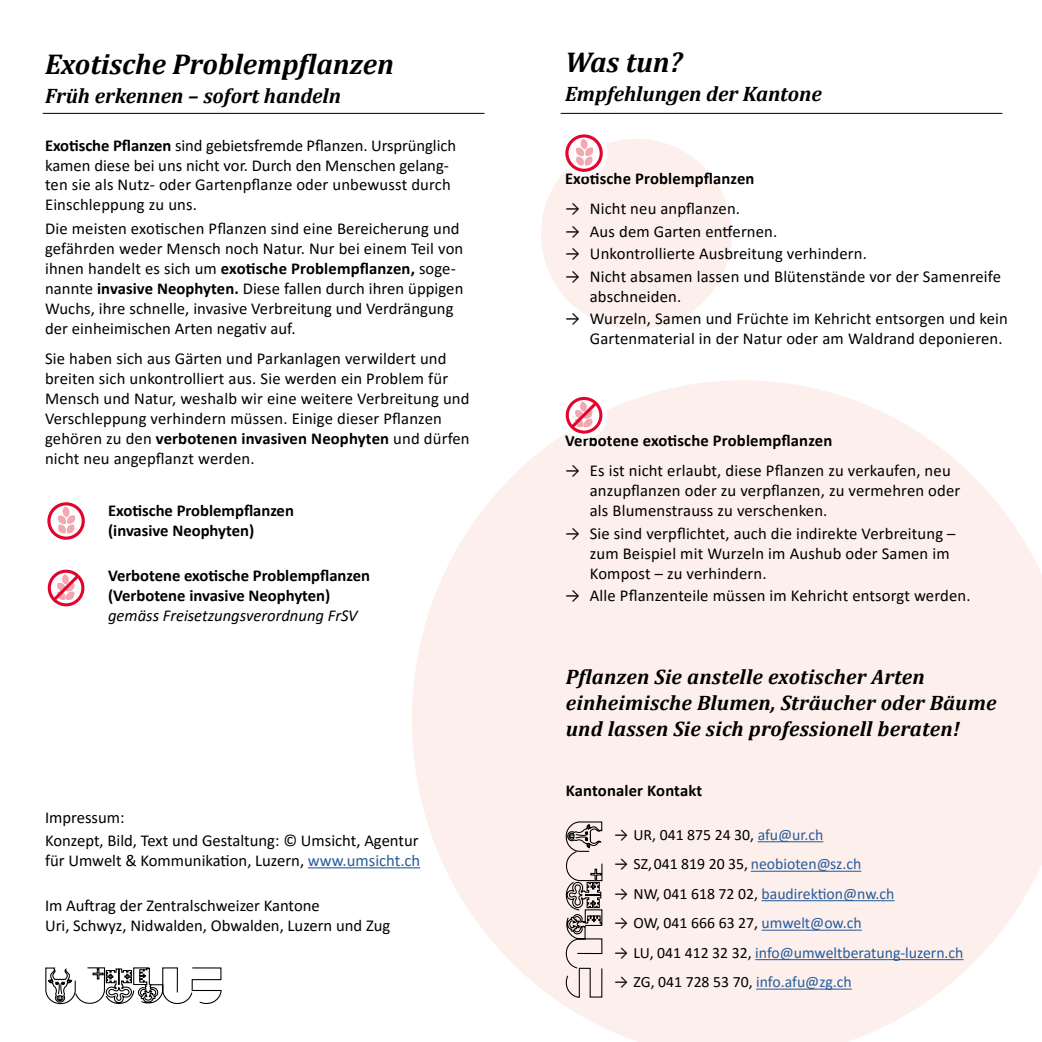
<style>
.page{position:relative;width:1042px;height:1042px;background:#fff}
.page>*{position:absolute;margin:0;border:0;box-sizing:border-box;transform-origin:0 0}
.t1{font:italic 700 28.7px "Cambria";color:#000}
.t2{font:italic 700 21px/26.2px "Cambria";letter-spacing:.01em;color:#000}
.t3{font:16.62px/19.9px "Calibri";letter-spacing:.01em;color:#000}
.t4{font:700 16.62px/19.9px "Calibri";color:#000}
.t5{font:italic 16.62px "Calibri";color:#000}
.t6{font:15.75px "Calibri";color:#000}
.t7{font:15.75px "Calibri";color:#275b9b}
.s1{font-weight:700}
.s2{color:#275b9b}
.s3{color:#000}
</style>
<div class="page">
<svg style="left:411px;top:380px;width:631px;height:662px;fill:#fdf0ec"></svg>
<hr style="left:43px;top:113px;width:441px;height:1px;background:#000">
<hr style="left:561px;top:113px;width:441px;height:1px;background:#000">
<hr style="left:308px;top:867px;width:112px;height:1px;background:#275b9b">
<svg style="left:45px;top:967px;width:177px;height:38px"></svg>
<div style="left:541px;top:139px;width:191px;height:190px;background:#fdf0ec;border-radius:50%"></div>
<hr style="left:758px;top:841px;width:65px;height:1px;background:#275b9b">
<hr style="left:751px;top:871px;width:110px;height:1px;background:#275b9b">
<hr style="left:761px;top:900px;width:133px;height:1px;background:#275b9b">
<hr style="left:761px;top:929px;width:101px;height:1px;background:#275b9b">
<hr style="left:755px;top:959px;width:208px;height:1px;background:#275b9b">
<hr style="left:756px;top:988px;width:96px;height:1px;background:#275b9b">
<svg style="left:48px;top:570px;width:36px;height:36px"></svg>
<svg style="left:47px;top:502px;width:38px;height:38px"></svg>
<div style="left:560px;top:130px;width:47px;height:47px;background:#fff;border-radius:50%"></div>
<svg style="left:565px;top:134px;width:38px;height:38px"></svg>
<div style="left:560px;top:392px;width:47px;height:47px;background:#fff;border-radius:50%"></div>
<svg style="left:566px;top:397px;width:36px;height:37px"></svg>
<svg style="left:565px;top:821px;width:38px;height:177px;background:#c7bdba"></svg>
<h1 class="t1" style="left:45px;top:44px;width:350px">Exotische Problempflanzen</h1>
<p class="t2" style="left:45px;top:82px;width:298px">Früh erkennen – sofort handeln</p>
<p class="t3" style="left:45px;top:135px;width:412px"><span class="s1">Exotische Pflanzen</span> sind gebietsfremde Pflanzen. Ursprünglich kamen diese bei uns nicht vor. Durch den Menschen gelang&shy;ten sie als Nutz- oder Gartenpflanze oder unbewusst durch Einschleppung zu uns.</p>
<p class="t3" style="left:45px;top:218px;width:420px">Die meisten exotischen Pflanzen sind eine Bereicherung und gefährden weder Mensch noch Natur. Nur bei einem Teil von ihnen handelt es sich um <span class="s1">exotische Problempflanzen,</span> soge&shy;nannte <span class="s1">invasive Neophyten.</span> Diese fallen durch ihren üppigen Wuchs, ihre schnelle, invasive Verbreitung und Verdrängung der einheimischen Arten negativ auf.</p>
<p class="t3" style="left:45px;top:348px;width:426px">Sie haben sich aus Gärten und Parkanlagen verwildert und breiten sich unkontrolliert aus. Sie werden ein Problem für Mensch und Natur, weshalb wir eine weitere Verbreitung und Verschleppung verhindern müssen. Einige dieser Pflanzen gehören zu den <span class="s1">verbotenen invasiven Neophyten</span> und dürfen nicht neu angepflanzt werden.</p>
<p class="t4" style="left:108px;top:500px;width:187px">Exotische Problempflanzen (invasive Neophyten)</p>
<p class="t4" style="left:108px;top:565px;width:263px">Verbotene exotische Problempflanzen (Verbotene invasive Neophyten)</p>
<p class="t5" style="left:108px;top:604px;width:251px">gemäss Freisetzungsverordnung FrSV</p>
<p class="t3" style="left:45px;top:806px;width:375px;line-height:22.6px">Impressum:<br>Konzept, Bild, Text und Gestaltung: © Umsicht, Agentur</p>
<p class="t3" style="left:45px;top:850px;width:377px">für Umwelt &amp; Kommunikation, Luzern, <span class="s2">www.umsicht.ch</span></p>
<p class="t3" style="left:45px;top:895px;width:347px">Im Auftrag der Zentralschweizer Kantone<br>Uri, Schwyz, Nidwalden, Obwalden, Luzern und Zug</p>
<h1 class="t1" style="left:565px;top:42px;width:119px">Was tun?</h1>
<p class="t2" style="left:565px;top:80px;width:258px">Empfehlungen der Kantone</p>
<p class="t4" style="left:565px;top:168px;width:191px">Exotische Problempflanzen</p>
<p class="t3" style="left:565px;top:198px;width:177px">→ Nicht neu anpflanzen.</p>
<p class="t3" style="left:565px;top:221px;width:214px">→ Aus dem Garten entfernen.</p>
<p class="t3" style="left:565px;top:243px;width:303px">→ Unkontrollierte Ausbreitung verhindern.</p>
<p class="t3" style="left:590px;top:266px;width:413px;text-indent:-25px">→ Nicht absamen lassen und Blütenstände vor der Samenreife abschneiden.</p>
<p class="t3" style="left:590px;top:308px;width:420px;text-indent:-25px">→ Wurzeln, Samen und Früchte im Kehricht entsorgen und kein<br>Gartenmaterial in der Natur oder am Waldrand deponieren.</p>
<p class="t4" style="left:565px;top:430px;width:269px">Verbotene exotische Problempflanzen</p>
<p class="t3" style="left:590px;top:460px;width:372px;text-indent:-25px">→ Es ist nicht erlaubt, diese Pflanzen zu verkaufen, neu anzupflanzen oder zu verpflanzen, zu vermehren oder als Blumenstrauss zu verschenken.</p>
<p class="t3" style="left:590px;top:523px;width:367px;text-indent:-25px">→ Sie sind verpflichtet, auch die indirekte Verbreitung – zum Beispiel mit Wurzeln im Aushub oder Samen im<br>Kompost – zu verhindern.</p>
<p class="t3" style="left:565px;top:585px;width:407px">→ Alle Pflanzenteile müssen im Kehricht entsorgt werden.</p>
<p class="t2" style="left:566px;top:663px;width:432px">Pflanzen Sie anstelle exotischer Arten einheimische Blumen, Sträucher oder Bäume und lassen Sie sich professionell beraten!</p>
<p class="t4" style="left:566px;top:780px;width:138px">Kantonaler Kontakt</p>
<p class="t6" style="left:614px;top:824px;width:211px">→ UR, 041 875 24 30, <span class="s2">afu@ur.ch</span></p>
<p class="t6" style="left:614px;top:853px;width:248px">→ SZ, 041 819 20 35, <span class="s2">neobioten@sz.ch</span></p>
<p class="t7" style="left:614px;top:883px;width:282px"><span class="s3">→ NW, 041 618 72 02,</span> baudirektion@nw.ch</p>
<p class="t6" style="left:614px;top:912px;width:249px">→ OW, 041 666 63 27, <span class="s2">umwelt@ow.ch</span></p>
<p class="t7" style="left:614px;top:941px;width:351px"><span class="s3">→ LU, 041 412 32 32,</span> info@umweltberatung-luzern.ch</p>
<p class="t6" style="left:614px;top:971px;width:239px">→ ZG, 041 728 53 70, <span class="s2">info.afu@zg.ch</span></p>
</div>
